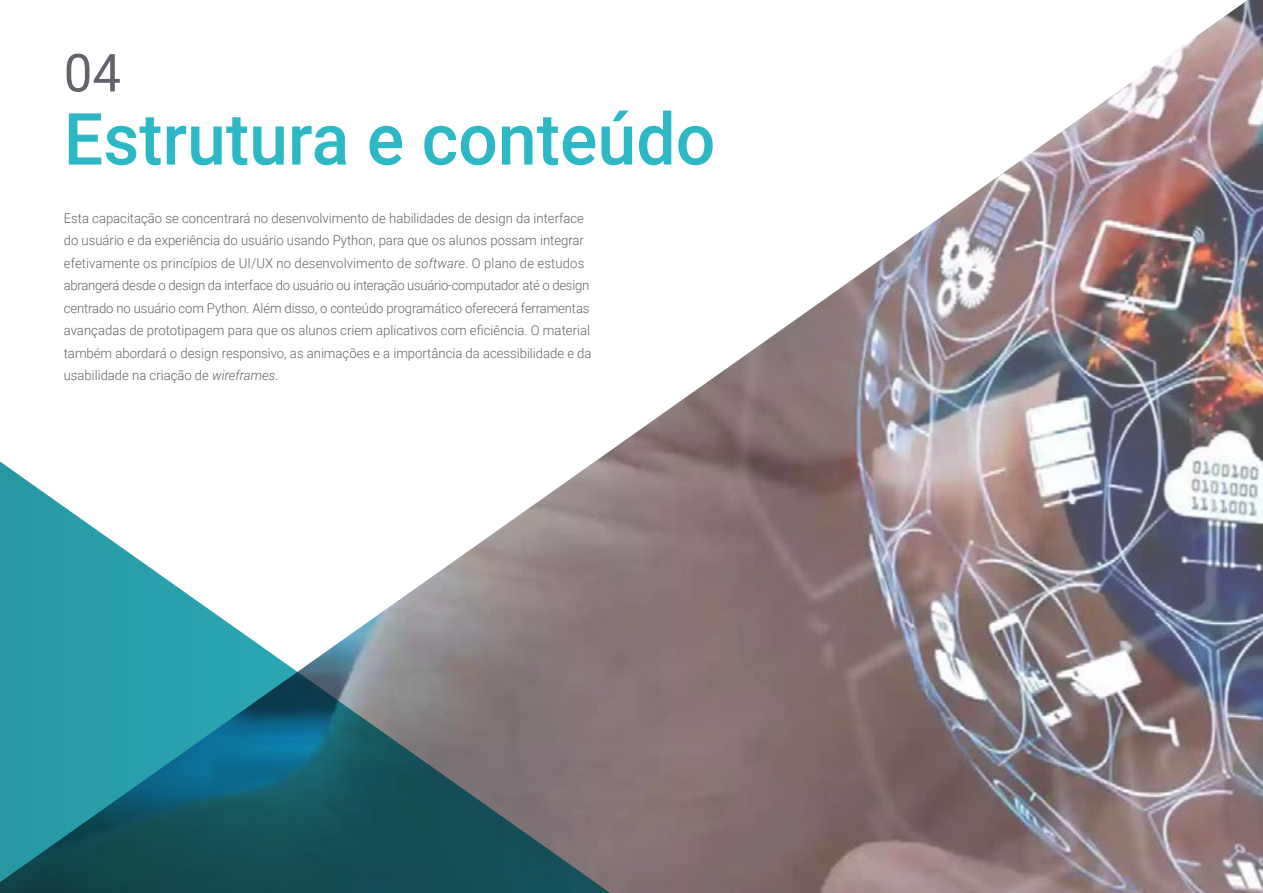
<style>
.page{position:relative;width:1263px;height:893px;background:#fff}
.page>*{position:absolute;margin:0;border:0;box-sizing:border-box;transform-origin:0 0}
.t1{font:500 72px "Roboto";color:#2db8c5}
.t2{font:52.5px "Roboto";color:#61646a}
.t3{font:300 13.5px/22.5px "Roboto";color:#61646a}
.s1{font-style:italic}
</style>
<div class="page">
<img style="left:617px;top:0;width:646px;height:893px">
<svg style="left:0;top:446px;width:640px;height:447px"></svg>
<h2 class="t2" style="left:64px;top:36px;width:59px">04</h2>
<h1 class="t1" style="left:64px;top:89px;width:653px">Estrutura e conteúdo</h1>
<p class="t3" style="left:64px;top:206px;width:529px">Esta capacitação se concentrará no desenvolvimento de habilidades de design da interface do usuário e da experiência do usuário usando Python, para que os alunos possam integrar efetivamente os princípios de UI/UX no desenvolvimento de <span class="s1">software</span>. O plano de estudos abrangerá desde o design da interface do usuário ou interação usuário-computador até o design centrado no usuário com Python. Além disso, o conteúdo programático oferecerá ferramentas avançadas de prototipagem para que os alunos criem aplicativos com eficiência. O material também abordará o design responsivo, as animações e a importância da acessibilidade e da usabilidade na criação de <span class="s1">wireframes</span>.</p>
</div>
